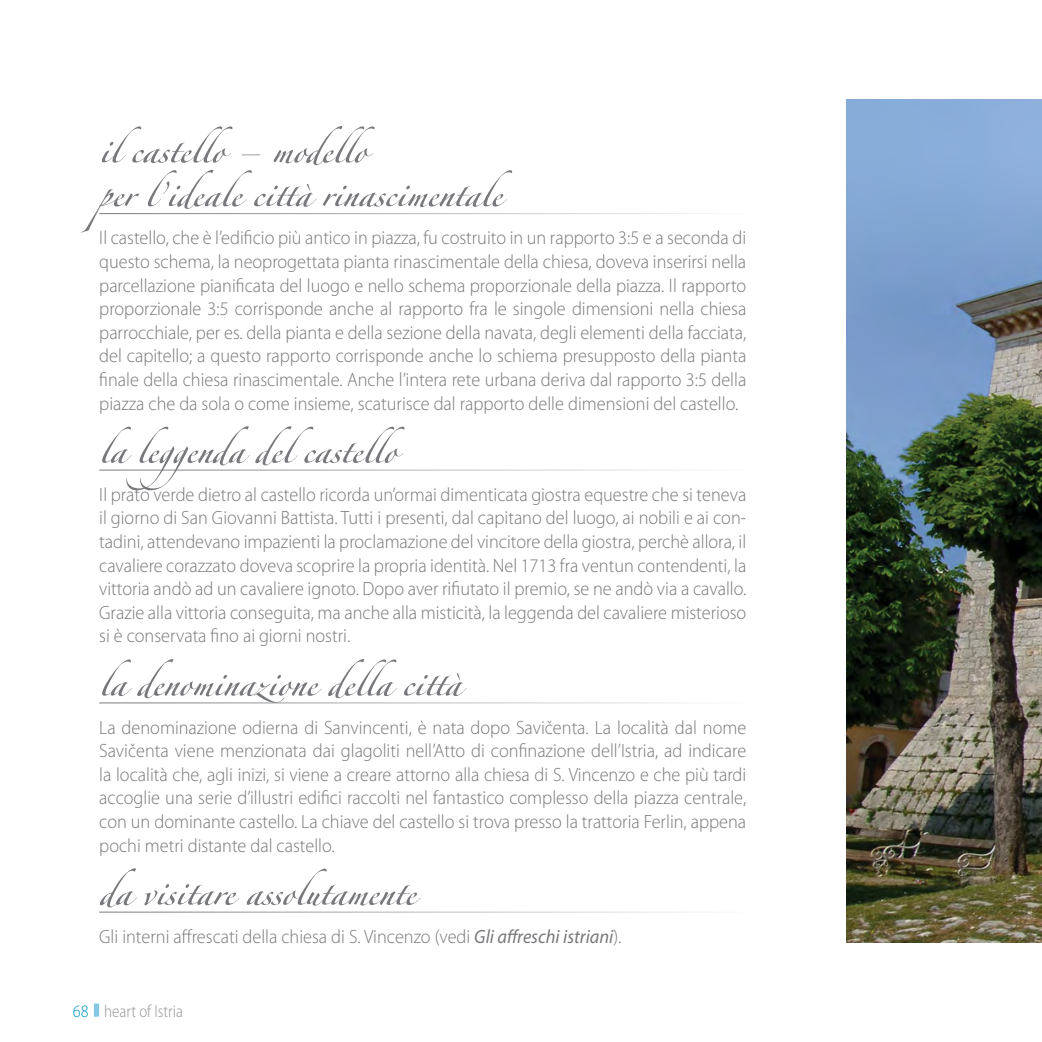
<style>
.page{position:relative;width:1042px;height:1042px;background:#fff}
.page>*{position:absolute;margin:0;border:0;box-sizing:border-box;transform-origin:0 0}
.t1{font:52.5px/43.8px "Zapfino Forte LT Pro";color:#77787b}
.t2{font:300 19.25px/23.6px "Myriad Pro";color:#77787b;text-align:justify;scale:.95 1}
.t3{font:300 semi-condensed 17.5px "Myriad Pro";color:#939598;scale:.95 1}
.s1{font-weight:400;font-style:italic}
.s2{color:#009ac3}
</style>
<div class="page">
<div style="left:94px;top:1003px;width:5px;height:13px;background:#84c8e6"></div>
<img style="left:847px;top:99px;width:195px;height:844px">
<h1 class="t1" style="left:99px;top:122px;width:404px">il castello – modello<br>per l’ideale città rinascimentale</h1>
<p class="t2" style="left:99px;top:226px;width:683px">Il castello, che è l’edificio più antico in piazza, fu costruito in un rapporto 3:5 e a seconda di questo schema, la neoprogettata pianta rinascimentale della chiesa, doveva inserirsi nella parcellazione pianificata del luogo e nello schema proporzionale della piazza. Il rapporto proporzionale 3:5 corrisponde anche al rapporto fra le singole dimensioni nella chiesa parrocchiale, per es. della pianta e della sezione della navata, degli elementi della facciata, del capitello; a questo rapporto corrisponde anche lo schiema presupposto della pianta finale della chiesa rinascimentale. Anche l’intera rete urbana deriva dal rapporto 3:5 della piazza che da sola o come insieme, scaturisce dal rapporto delle dimensioni del castello.</p>
<h1 class="t1" style="left:99px;top:422px;width:299px">la leggenda del castello</h1>
<p class="t2" style="left:99px;top:483px;width:683px">Il prato verde dietro al castello ricorda un’ormai dimenticata giostra equestre che si teneva il giorno di San Giovanni Battista. Tutti i presenti, dal capitano del luogo, ai nobili e ai con&shy;tadini, attendevano impazienti la proclamazione del vincitore della giostra, perchè allora, il cavaliere corazzato doveva scoprire la propria identità. Nel 1713 fra ventun contendenti, la vittoria andò ad un cavaliere ignoto. Dopo aver rifiutato il premio, se ne andò via a cavallo.<br>Grazie alla vittoria conseguita, ma anche alla misticità, la leggenda del cavaliere misterioso si è conservata fino ai giorni nostri.</p>
<h1 class="t1" style="left:99px;top:655px;width:363px">la denominazione della città</h1>
<p class="t2" style="left:99px;top:715px;width:682px">La denominazione odierna di Sanvincenti, è nata dopo Savičenta. La località dal nome Savičenta viene menzionata dai glagoliti nell’Atto di confinazione dell’Istria, ad indicare la località che, agli inizi, si viene a creare attorno alla chiesa di S. Vincenzo e che più tardi accoglie una serie d’illustri edifici raccolti nel fantastico complesso della piazza centrale, con un dominante castello. La chiave del castello si trova presso la trattoria Ferlin, appena pochi metri distante dal castello.</p>
<h1 class="t1" style="left:99px;top:864px;width:318px">da visitare assolutamente</h1>
<p class="t2" style="left:99px;top:925px;width:551px">Gli interni affrescati della chiesa di S. Vincenzo (vedi <span class="s1">Gli affreschi istriani</span>).</p>
<p class="t3" style="left:73px;top:1000px;width:117px"><span class="s2">68</span> heart of Istria</p>
</div>
